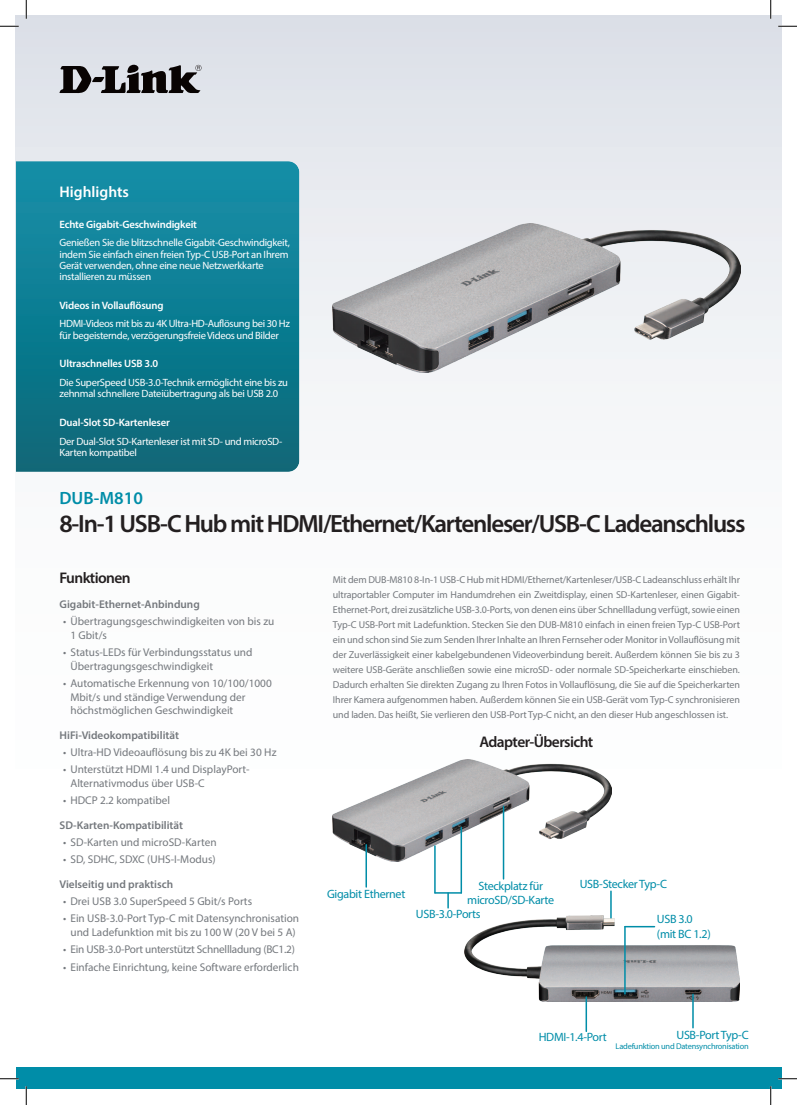
<style>
.page{position:relative;width:797px;height:1105px;background:#fff}
.page>*{position:absolute;margin:0;border:0;box-sizing:border-box;transform-origin:0 0}
.t1{font:600 25px "Myriad Pro";letter-spacing:-.05em;color:#231f20}
.t2{font:600 17.75px "Myriad Pro";color:#008da8}
.t3{font:600 15.5px "Myriad Pro";letter-spacing:-.04em;color:#231f20}
.t4{font:600 15.5px "Myriad Pro";color:#fff}
.t5{font:12px/14.5px "Myriad Pro";letter-spacing:-.025em;color:#008da8;text-align:center}
.t6{font:11.25px/13.8px "Myriad Pro";color:#74787d}
.t7{font:600 11.25px "Myriad Pro";color:#74787d}
.t8{font:11.25px "Myriad Pro";letter-spacing:-.02em;color:#74787d}
.t9{font:600 10.75px "Myriad Pro";letter-spacing:-.015em;color:#fff}
.t10{font:10.5px/11.2px "Myriad Pro";letter-spacing:-.025em;color:#fff}
.t11{font:10px/15px "Myriad Pro";letter-spacing:-.01em;color:#74787d;text-align:justify}
.t12{font:8.38px "Myriad Pro";letter-spacing:-.025em;color:#008da8}
</style>
<div class="page">
<div style="left:16px;top:16px;width:765px;height:914px;background:linear-gradient(to bottom,#e2e5eb,#fff)"></div>
<div style="left:16px;top:1067px;width:765px;height:22px;background:#008da8"></div>
<svg style="left:16px;top:161px;width:283px;height:311px;background:#0f7c91"></svg>
<svg style="left:59px;top:65px;width:142px;height:28px;background:#69686b"></svg>
<img style="left:333px;top:224px;width:407px;height:149px">
<hr style="left:610px;top:891px;width:1px;height:30px;background:#008da8">
<img style="left:333px;top:760px;width:278px;height:101px">
<hr style="left:503px;top:806px;width:1px;height:73px;background:#008da8">
<svg style="left:447px;top:894px;width:2px;height:14px"></svg>
<hr style="left:435px;top:892px;width:26px;height:2px;background:#008da8">
<hr style="left:434px;top:846px;width:1px;height:47px;background:#008da8">
<hr style="left:460px;top:827px;width:2px;height:66px;background:#008da8">
<img style="left:465px;top:916px;width:274px;height:85px">
<hr style="left:585px;top:997px;width:2px;height:34px;background:#008da8">
<hr style="left:692px;top:994px;width:1px;height:34px;background:#008da8">
<hr style="left:365px;top:845px;width:2px;height:42px;background:#008da8">
<hr style="left:624px;top:927px;width:1px;height:67px;background:#008da8">
<svg style="left:625px;top:926px;width:29px;height:1px"></svg>
<svg style="left:0;top:25px;width:19px;height:2px"></svg>
<svg style="left:778px;top:25px;width:19px;height:2px"></svg>
<svg style="left:0;top:1078px;width:19px;height:1px"></svg>
<svg style="left:778px;top:1078px;width:19px;height:1px"></svg>
<svg style="left:25px;top:0;width:2px;height:19px"></svg>
<svg style="left:25px;top:1086px;width:2px;height:19px"></svg>
<svg style="left:770px;top:0;width:1px;height:19px"></svg>
<svg style="left:770px;top:1086px;width:1px;height:19px"></svg>
<h3 class="t4" style="left:59px;top:184px;width:71px">Highlights</h3>
<p class="t9" style="left:59px;top:219px;width:139px">Echte Gigabit-Geschwindigkeit</p>
<p class="t10" style="left:59px;top:237px;width:232px">Genießen Sie die blitzschnelle Gigabit-Geschwindigkeit, indem Sie einfach einen freien Typ-C USB-Port an Ihrem Gerät verwenden, ohne eine neue Netzwerkkarte installieren zu müssen</p>
<p class="t9" style="left:59px;top:300px;width:106px">Videos in Vollauflösung</p>
<p class="t10" style="left:59px;top:319px;width:232px">HDMI-Videos mit bis zu 4K Ultra-HD-Auflösung bei 30 Hz für begeisternde, verzögerungsfreie Videos und Bilder</p>
<p class="t9" style="left:59px;top:358px;width:100px">Ultraschnelles USB 3.0</p>
<p class="t10" style="left:59px;top:377px;width:230px">Die SuperSpeed USB-3.0-Technik ermöglicht eine bis zu zehnmal schnellere Dateiübertragung als bei USB 2.0</p>
<p class="t9" style="left:59px;top:417px;width:112px">Dual-Slot SD-Kartenleser</p>
<p class="t10" style="left:59px;top:436px;width:224px">Der Dual-Slot SD-Kartenleser ist mit SD- und microSD-<br>Karten kompatibel</p>
<h2 class="t2" style="left:59px;top:489px;width:85px">DUB-M810</h2>
<h1 class="t1" style="left:59px;top:511px;width:687px">8-In-1 USB-C Hub mit HDMI/Ethernet/Kartenleser/USB-C Ladeanschluss</h1>
<h3 class="t3" style="left:59px;top:570px;width:73px">Funktionen</h3>
<p class="t7" style="left:59px;top:598px;width:142px">Gigabit-Ethernet-Anbindung</p>
<p class="t6" style="left:70px;top:614px;width:205px;text-indent:-7px">• Übertragungsgeschwindigkeiten von bis zu<br>1 Gbit/s</p>
<p class="t6" style="left:70px;top:646px;width:183px;text-indent:-7px">• Status-LEDs für Verbindungsstatus und<br>Übertragungsgeschwindigkeit</p>
<p class="t6" style="left:70px;top:677px;width:203px;text-indent:-7px">• Automatische Erkennung von 10/100/1000<br>Mbit/s und ständige Verwendung der höchstmöglichen Geschwindigkeit</p>
<p class="t7" style="left:59px;top:729px;width:121px">HiFi-Videokompatibilität</p>
<p class="t6" style="left:63px;top:746px;width:215px">• Ultra-HD Videoauflösung bis zu 4K bei 30 Hz</p>
<p class="t6" style="left:70px;top:763px;width:181px;text-indent:-7px">• Unterstützt HDMI 1.4 und DisplayPort-<br>Alternativmodus über USB-C</p>
<p class="t6" style="left:63px;top:794px;width:109px">• HDCP 2.2 kompatibel</p>
<p class="t7" style="left:59px;top:819px;width:125px">SD-Karten-Kompatibilität</p>
<p class="t6" style="left:63px;top:836px;width:155px">• SD-Karten und microSD-Karten</p>
<p class="t6" style="left:63px;top:853px;width:154px">• SD, SDHC, SDXC (UHS-I-Modus)</p>
<p class="t7" style="left:59px;top:878px;width:115px">Vielseitig und praktisch</p>
<p class="t6" style="left:63px;top:895px;width:191px">• Drei USB 3.0 SuperSpeed 5 Gbit/s Ports</p>
<p class="t6" style="left:63px;top:912px;width:238px;text-align:center">• Ein USB-3.0-Port Typ-C mit Datensynchronisation und Ladefunktion mit bis zu 100 W (20 V bei 5 A)</p>
<p class="t8" style="left:63px;top:944px;width:233px">• Ein USB-3.0-Port unterstützt Schnellladung (BC1.2)</p>
<p class="t6" style="left:63px;top:960px;width:237px">• Einfache Einrichtung, keine Software erforderlich</p>
<p class="t11" style="left:333px;top:572px;width:408px">Mit dem DUB-M810 8-In-1 USB-C Hub mit HDMI/Ethernet/Kartenleser/USB-C Ladeanschluss erhält Ihr ultraportabler Computer im Handumdrehen ein Zweitdisplay, einen SD-Kartenleser, einen Gigabit-Ethernet-Port, drei zusätzliche USB-3.0-Ports, von denen eins über Schnellladung verfügt, sowie einen Typ-C USB-Port mit Ladefunktion. Stecken Sie den DUB-M810 einfach in einen freien Typ-C USB-Port ein und schon sind Sie zum Senden Ihrer Inhalte an Ihren Fernseher oder Monitor in Vollauflösung mit der Zuverlässigkeit einer kabelgebundenen Videoverbindung bereit. Außerdem können Sie bis zu 3 weitere USB-Geräte anschließen sowie eine microSD- oder normale SD-Speicherkarte einschieben.<br>Dadurch erhalten Sie direkten Zugang zu Ihren Fotos in Vollauflösung, die Sie auf die Speicherkarten Ihrer Kamera aufgenommen haben. Außerdem können Sie ein USB-Gerät vom Typ-C synchronisieren und laden. Das heißt, Sie verlieren den USB-Port Typ-C nicht, an den dieser Hub angeschlossen ist.</p>
<h3 class="t3" style="left:479px;top:734px;width:115px">Adapter-Übersicht</h3>
<p class="t5" style="left:327px;top:887px;width:80px">Gigabit Ethernet</p>
<p class="t5" style="left:467px;top:879px;width:88px">Steckplatz für microSD/SD-Karte</p>
<p class="t5" style="left:416px;top:907px;width:66px">USB-3.0-Ports</p>
<p class="t5" style="left:580px;top:877px;width:89px">USB-Stecker Typ-C</p>
<p class="t5" style="left:657px;top:912px;width:55px;text-align:left">USB 3.0 (mit BC 1.2)</p>
<p class="t5" style="left:538px;top:1030px;width:70px">HDMI-1.4-Port</p>
<p class="t5" style="left:676px;top:1028px;width:74px">USB-Port Typ-C</p>
<p class="t12" style="left:615px;top:1042px;width:135px">Ladefunktion und Datensynchronisation</p>
</div>
